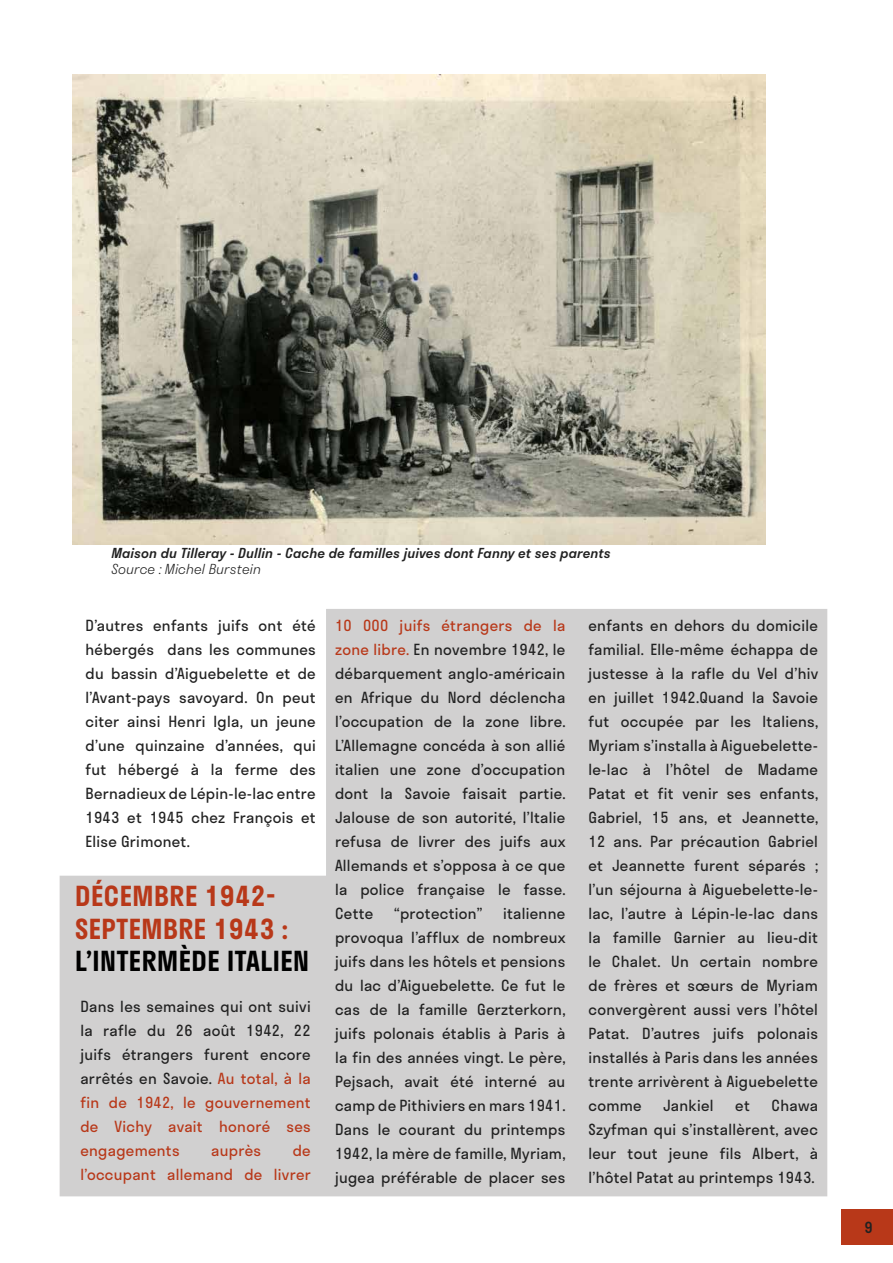
<style>
.page{position:relative;width:893px;height:1263px;background:#fff}
.page>*{position:absolute;margin:0;border:0;box-sizing:border-box;transform-origin:0 0}
.t1{font:600 27px/32.4px "Stratos";letter-spacing:.02em;color:#b83819}
.t2{font:600 27px "Stratos";letter-spacing:.02em;color:#000}
.t3{font:15px/24px "Stratos";letter-spacing:.02em;color:#212121;text-align:justify}
.t4{font:15px/24px "Stratos";letter-spacing:.02em;color:#b83819;text-align:right}
.t5{font:500 15px "Stratos";color:#212121}
.t6{font:italic 500 13.5px "Stratos";letter-spacing:.01em;color:#212121}
.t7{font:italic 300 13.5px "Stratos";letter-spacing:.01em;color:#212121}
.s1{color:#b83819}
</style>
<div class="page">
<svg style="left:60px;top:609px;width:767px;height:587px;fill:#d1d0d0"></svg>
<div style="left:842px;top:1209px;width:51px;height:36px;background:#b83819"></div>
<img style="left:73px;top:75px;width:692px;height:469px">
<p class="t6" style="left:111px;top:542px;width:501px">Maison du Tilleray - Dullin - Cache de familles juives dont Fanny et ses parents</p>
<p class="t7" style="left:111px;top:558px;width:151px">Source : Michel Burstein</p>
<p class="t3" style="left:86px;top:613px;width:232px">D’autres enfants juifs ont été hébergés dans les communes du bassin d’Aiguebelette et de l’Avant-pays savoyard. On peut citer ainsi Henri Igla, un jeune d’une quinzaine d’années, qui fut hébergé à la ferme des Bernadieux de Lépin-le-lac entre 1943 et 1945 chez François et Elise Grimonet.</p>
<h1 class="t1" style="left:75px;top:879px;width:214px">DÉCEMBRE 1942-<br>SEPTEMBRE 1943 :</h1>
<h1 class="t2" style="left:75px;top:939px;width:235px">L’INTERMÈDE ITALIEN</h1>
<p class="t3" style="left:80px;top:994px;width:232px">Dans les semaines qui ont suivi la rafle du 26 août 1942, 22 juifs étrangers furent encore arrêtés en Savoie. <span class="s1">Au total, à la fin de 1942, le gouvernement de Vichy avait honoré ses engagements</span></p>
<p class="t4" style="left:80px;top:1138px;width:232px">de<br>l’occupant allemand de livrer</p>
<p class="t4" style="left:211px;top:1138px;width:51px">auprès</p>
<p class="t3" style="left:335px;top:613px;width:232px"><span class="s1">10 000 juifs étrangers de la zone libre.</span> En novembre 1942, le débarquement anglo-américain en Afrique du Nord déclencha l’occupation de la zone libre.<br>L’Allemagne concéda à son allié italien une zone d’occupation dont la Savoie faisait partie.<br>Jalouse de son autorité, l’Italie refusa de livrer des juifs aux Allemands et s’opposa à ce que la police française le fasse.<br>Cette</p>
<p class="t3" style="left:394px;top:901px;width:90px">“protection”</p>
<p class="t3" style="left:335px;top:901px;width:232px;text-indent:168px">italienne provoqua l’afflux de nombreux juifs dans les hôtels et pensions du lac d’Aiguebelette. Ce fut le cas de la famille Gerzterkorn, juifs polonais établis à Paris à la fin des années vingt. Le père, Pejsach, avait été interné au camp de Pithiviers en mars 1941.<br>Dans le courant du printemps 1942, la mère de famille, Myriam, jugea préférable de placer ses</p>
<p class="t3" style="left:588px;top:613px;width:231px">enfants en dehors du domicile familial. Elle-même échappa de justesse à la rafle du Vel d’hiv en juillet 1942.Quand la Savoie fut occupée par les Italiens, Myriam s’installa à Aiguebelette&shy;le-lac à l’hôtel de Madame Patat et fit venir ses enfants, Gabriel, 15 ans, et Jeannette, 12 ans. Par précaution Gabriel et Jeannette furent séparés ; l’un séjourna à Aiguebelette-le&shy;lac, l’autre à Lépin-le-lac dans la famille Garnier au lieu-dit le Chalet. Un certain nombre de frères et sœurs de Myriam convergèrent aussi vers l’hôtel Patat. D’autres juifs polonais installés à Paris dans les années trente arrivèrent à Aiguebelette comme</p>
<p class="t3" style="left:588px;top:1093px;width:231px;text-indent:183px">Chawa Szyfman qui s’installèrent, avec leur tout jeune fils Albert, à l’hôtel Patat au printemps 1943.</p>
<p class="t3" style="left:663px;top:1093px;width:52px">Jankiel</p>
<p class="t3" style="left:735px;top:1093px;width:16px">et</p>
<p class="t5" style="left:864px;top:1215px;width:10px">9</p>
</div>
